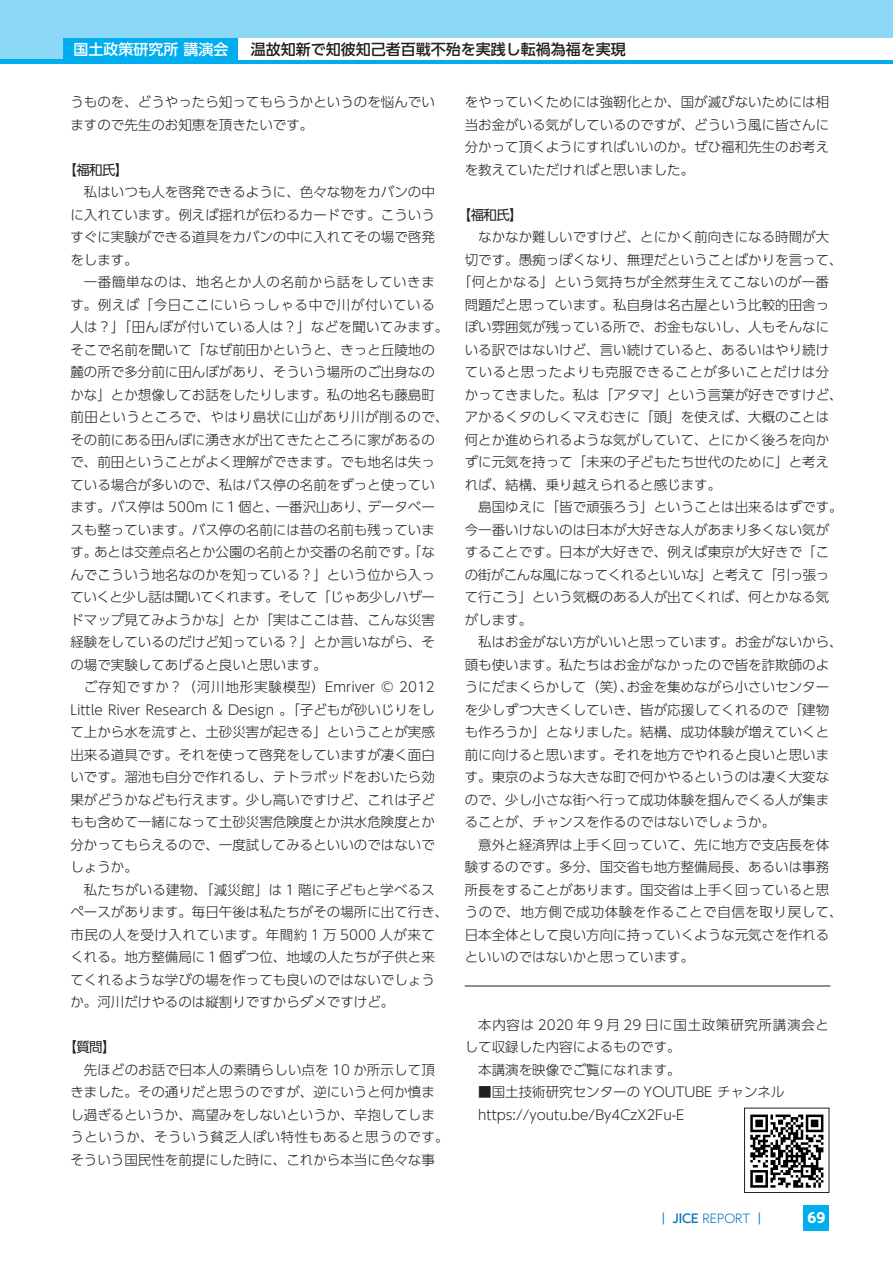
<style>
.page{position:relative;width:893px;height:1263px;background:#fff}
.page>*{position:absolute;margin:0;border:0;box-sizing:border-box;transform-origin:0 0}
.t1{font:500 15px "UD Shin Go Pro";color:#231f20}
.t2{font:500 15px "UD Shin Go Pro";color:#fff}
.t3{font:300 13.5px/22.5px "UD Shin Go Pro";color:#231f20}
.t4{font:300 13.5px "UD Shin Go Pro";letter-spacing:.04em;color:#231f20}
.t5{font:300 13.5px "UD Shin Go Pro";letter-spacing:-.035em;color:#231f20}
.t6{font:300 13.5px "UD Shin Go Pro";letter-spacing:.02em;color:#231f20}
.t7{font:300 13.5px "UD Shin Go Pro";letter-spacing:.055em;color:#231f20}
.t8{font:13.5px "UD Shin Go Pro";letter-spacing:-.05em;color:#231f20}
.t9{font:700 13.5px "UD Shin Go Pro";color:#fff}
.t10{font:500 12px "UD Shin Go Pro";color:#0072bc}
.s1{font-weight:300}
</style>
<div class="page">
<div style="left:804px;top:1205px;width:25px;height:26px;background:#00aeef"></div>
<div style="left:0;top:0;width:893px;height:64px;background:#8dd7f7"></div>
<hr style="left:0;top:60px;width:893px;height:4px;background:#00aeef">
<div style="left:64px;top:38px;width:174px;height:22px;background:#00aeef"></div>
<div style="left:238px;top:38px;width:655px;height:22px;background:#fff"></div>
<hr style="left:465px;top:985px;width:365px;height:1px;background:#231f20">
<img style="left:750px;top:1114px;width:74px;height:74px">
<div style="left:744px;top:1108px;width:85px;height:85px;border:1px solid #231f20"></div>
<p class="t2" style="left:73px;top:37px;width:156px">国土政策研究所 講演会</p>
<p class="t1" style="left:251px;top:37px;width:376px">温故知新で知彼知己者百戰不殆を実践し転禍為福を実現</p>
<p class="t3" style="left:465px;top:90px;width:366px;text-align:justify">をやっていくためには強靭化とか、国が滅びないためには相当お金がいる気がしているのですが、どういう風に皆さんに分かって頂くようにすればいいのか。ぜひ福和先生のお考えを教えていただければと思いました。</p>
<p class="t8" style="left:458px;top:204px;width:66px">【福和氏】</p>
<p class="t3" style="left:478px;top:225px;width:352px">なかなか難しいですけど、とにかく前向きになる時間が大</p>
<p class="t3" style="left:465px;top:248px;width:379px">切です。愚痴っぽくなり、無理だということばかりを言って、</p>
<p class="t6" style="left:458px;top:271px;width:373px">「何とかなる」という気持ちが全然芽生えてこないのが一番</p>
<p class="t3" style="left:465px;top:293px;width:366px">問題だと思っています。私自身は名古屋という比較的田舎っ</p>
<p class="t3" style="left:465px;top:315px;width:366px">ぽい雰囲気が残っている所で、お金もないし、人もそんなに</p>
<p class="t3" style="left:465px;top:338px;width:366px">いる訳ではないけど、言い続けていると、あるいはやり続け</p>
<p class="t4" style="left:465px;top:361px;width:366px">ていると思ったよりも克服できることが多いことだけは分</p>
<p class="t3" style="left:465px;top:383px;width:379px">かってきました。私は「アタマ」という言葉が好きですけど、</p>
<p class="t3" style="left:465px;top:405px;width:366px">アかるくタのしくマえむきに「頭」を使えば、大概のことは</p>
<p class="t3" style="left:465px;top:428px;width:366px">何とか進められるような気がしていて、とにかく後ろを向か</p>
<p class="t3" style="left:465px;top:450px;width:366px">ずに元気を持って「未来の子どもたち世代のために」と考え</p>
<p class="t3" style="left:465px;top:473px;width:258px">れば、結構、乗り越えられると感じます。</p>
<p class="t3" style="left:478px;top:495px;width:366px">島国ゆえに「皆で頑張ろう」ということは出来るはずです。</p>
<p class="t3" style="left:465px;top:518px;width:366px">今一番いけないのは日本が大好きな人があまり多くない気が</p>
<p class="t3" style="left:465px;top:540px;width:366px">することです。日本が大好きで、例えば東京が大好きで「こ</p>
<p class="t5" style="left:465px;top:564px;width:366px">の街がこんな風になってくれるといいな」と考えて「引っ張っ</p>
<p class="t3" style="left:465px;top:585px;width:366px">て行こう」という気概のある人が出てくれば、何とかなる気</p>
<p class="t3" style="left:465px;top:608px;width:69px">がします。</p>
<p class="t3" style="left:478px;top:630px;width:366px">私はお金がない方がいいと思っています。お金がないから、</p>
<p class="t3" style="left:465px;top:653px;width:366px">頭も使います。私たちはお金がなかったので皆を詐欺師のよ</p>
<p class="t3" style="left:465px;top:675px;width:366px">うにだまくらかして（笑）、お金を集めながら小さいセンター</p>
<p class="t3" style="left:465px;top:698px;width:366px">を少しずつ大きくしていき、皆が応援してくれるので「建物</p>
<p class="t3" style="left:465px;top:720px;width:366px">も作ろうか」となりました。結構、成功体験が増えていくと</p>
<p class="t3" style="left:465px;top:743px;width:366px">前に向けると思います。それを地方でやれると良いと思いま</p>
<p class="t3" style="left:465px;top:765px;width:366px">す。東京のような大きな町で何かやるというのは凄く大変な</p>
<p class="t3" style="left:465px;top:788px;width:366px">ので、少し小さな街へ行って成功体験を掴んでくる人が集ま</p>
<p class="t3" style="left:465px;top:810px;width:312px">ることが、チャンスを作るのではないでしょうか。</p>
<p class="t3" style="left:478px;top:833px;width:352px">意外と経済界は上手く回っていて、先に地方で支店長を体</p>
<p class="t3" style="left:465px;top:855px;width:366px">験するのです。多分、国交省も地方整備局長、あるいは事務</p>
<p class="t3" style="left:465px;top:878px;width:366px">所長をすることがあります。国交省は上手く回っていると思</p>
<p class="t4" style="left:465px;top:901px;width:380px">うので、地方側で成功体験を作ることで自信を取り戻して、</p>
<p class="t3" style="left:465px;top:923px;width:366px">日本全体として良い方向に持っていくような元気さを作れる</p>
<p class="t3" style="left:465px;top:945px;width:231px">といいのではないかと思っています。</p>
<p class="t3" style="left:70px;top:90px;width:366px">うものを、どうやったら知ってもらうかというのを悩んでいますので先生のお知恵を頂きたいです。</p>
<p class="t8" style="left:64px;top:159px;width:66px">【福和氏】</p>
<p class="t3" style="left:70px;top:180px;width:366px;text-align:justify;text-indent:14px">私はいつも人を啓発できるように、色々な物をカバンの中に入れています。例えば揺れが伝わるカードです。こういうすぐに実験ができる道具をカバンの中に入れてその場で啓発をします。</p>
<p class="t3" style="left:70px;top:270px;width:380px;text-indent:14px">一番簡単なのは、地名とか人の名前から話をしていきます。例えば「今日ここにいらっしゃる中で川が付いている人は？」「田んぼが付いている人は？」などを聞いてみます。そこで名前を聞いて「なぜ前田かというと、きっと丘陵地の麓の所で多分前に田んぼがあり、そういう場所のご出身なのかな」とか想像してお話をしたりします。私の地名も藤島町前田というところで、やはり島状に山があり川が削るので、その前にある田んぼに湧き水が出てきたところに家があるので、前田ということがよく理解ができます。でも地名は失っている場合が多いので、私はバス停の名前をずっと使っています。バス停は 500m に１個と、一番沢山あり、データベースも整っています。バス停の名前には昔の名前も残っています。あとは交差点名とか公園の名前とか交番の名前です。「なんでこういう地名なのかを知っている？」という位から入っていくと少し話は聞いてくれます。そして「じゃあ少しハザードマップ見てみようかな」とか「実はここは昔、こんな災害経験をしているのだけど知っている？」とか言いながら、その場で実験してあげると良いと思います。</p>
<p class="t3" style="left:70px;top:675px;width:366px;text-align:justify;text-indent:14px">ご存知ですか？（河川地形実験模型）Emriver © 2012<br>Little River Research &amp; Design 。「子どもが砂いじりをして上から水を流すと、土砂災害が起きる」ということが実感出来る道具です。それを使って啓発をしていますが凄く面白いです。溜池も自分で作れるし、テトラポッドをおいたら効果がどうかなども行えます。少し高いですけど、これは子どもも含めて一緒になって土砂災害危険度とか洪水危険度とか分かってもらえるので、一度試してみるといいのではないでしょうか。</p>
<p class="t3" style="left:70px;top:878px;width:379px;text-indent:14px">私たちがいる建物、「減災館」は 1 階に子どもと学べるスペースがあります。毎日午後は私たちがその場所に出て行き、市民の人を受け入れています。年間約 1 万 5000 人が来てくれる。地方整備局に１個ずつ位、地域の人たちが子供と来てくれるような学びの場を作っても良いのではないでしょうか。河川だけやるのは縦割りですからダメですけど。</p>
<p class="t8" style="left:64px;top:1036px;width:53px">【質問】</p>
<p class="t3" style="left:70px;top:1058px;width:380px;text-indent:14px">先ほどのお話で日本人の素晴らしい点を 10 か所示して頂きました。その通りだと思うのですが、逆にいうと何か慎まし過ぎるというか、高望みをしないというか、辛抱してしまうというか、そういう貧乏人ぽい特性もあると思うのです。そういう国民性を前提にした時に、これから本当に色々な事</p>
<p class="t7" style="left:478px;top:1014px;width:352px">本内容は 2020 年 9 月 29 日に国土政策研究所講演会と</p>
<p class="t3" style="left:465px;top:1035px;width:217px">して収録した内容によるものです。</p>
<p class="t3" style="left:478px;top:1058px;width:204px">本講演を映像でご覧になれます。</p>
<p class="t3" style="left:478px;top:1080px;width:308px">■国土技術研究センターの YOUTUBE チャンネルhttps://youtu.be/By4CzX2Fu-E</p>
<p class="t10" style="left:657px;top:1208px;width:110px">｜ JICE <span class="s1">REPORT</span> ｜</p>
<p class="t9" style="left:807px;top:1207px;width:19px">69</p>
</div>
